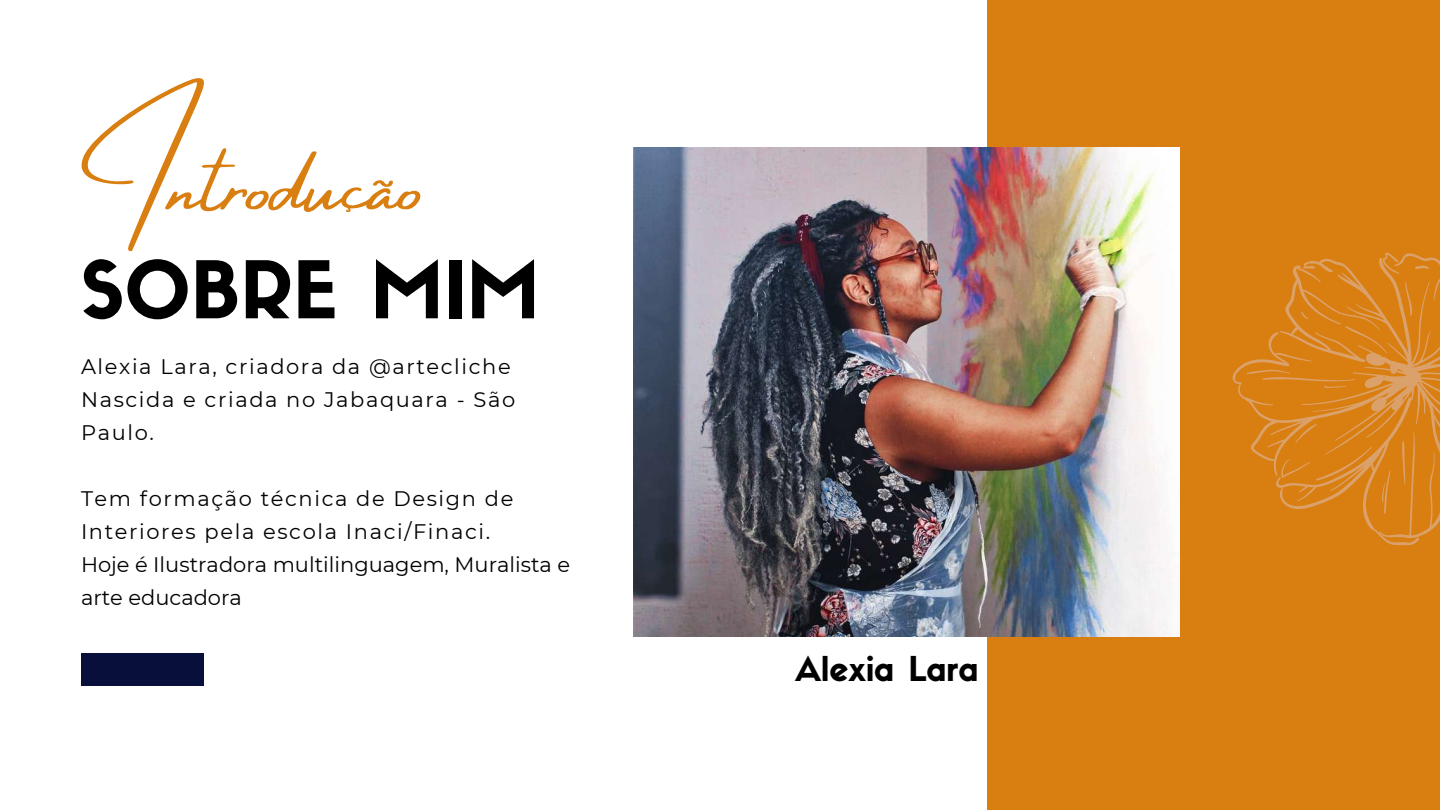
<style>
.page{position:relative;width:1440px;height:810px;background:#fff}
.page>*{position:absolute;margin:0;border:0;box-sizing:border-box;transform-origin:0 0}
.t1{font:88.3px "Amsterdam Four";color:#d97f11}
.t2{font:78px "Sifonn Basic";color:#000}
.t3{font:33.7px "Sifonn Basic";color:#000}
.t4{font:21px/33px "Montserrat";letter-spacing:.075em;color:#000}
</style>
<div class="page">
<div style="left:987px;top:0;width:453px;height:810px;background:#d97f11"></div>
<img style="left:633px;top:148px;width:546px;height:488px">
<div style="left:81px;top:653px;width:123px;height:33px;background:#080f3b"></div>
<svg style="left:1232px;top:252px;width:208px;height:294px"></svg>
<h1 class="t1" style="left:81px;top:137px;width:343px">Introdução</h1>
<h2 class="t2" style="left:81px;top:260px;width:460px">SOBRE MIM</h2>
<p class="t4" style="left:81px;top:350px;width:436px">Alexia Lara, criadora da @artecliche<br>Nascida e criada no Jabaquara - São<br>Paulo.</p>
<p class="t4" style="left:81px;top:482px;width:491px">Tem formação técnica de Design de Interiores pela escola Inaci/Finaci.<br>Hoje é Ilustradora multilinguagem, Muralista e arte educadora</p>
<h3 class="t3" style="left:795px;top:655px;width:185px">Alexia Lara</h3>
</div>
